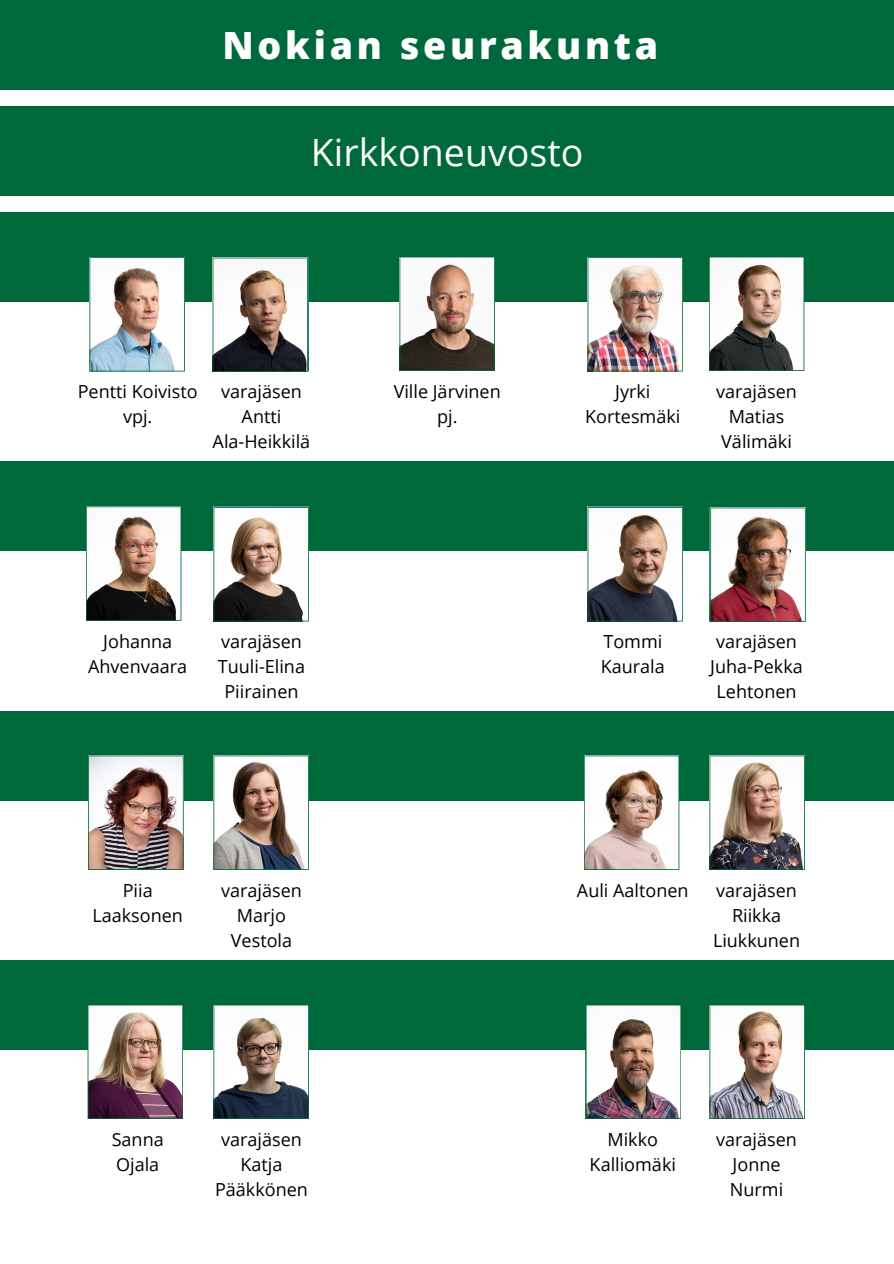
<style>
.page{position:relative;width:894px;height:1264px;background:#fff}
.page>*{position:absolute;margin:0;border:0;box-sizing:border-box;transform-origin:0 0}
.t1{font:800 37.5px "Open Sans";letter-spacing:.1em;color:#fff}
.t2{font:37.5px "Open Sans";color:#fff}
.t3{font:18px "Open Sans";color:#000}
</style>
<div class="page">
<div style="left:0;top:0;width:893px;height:89px;background:#00693c"></div>
<div style="left:0;top:212px;width:893px;height:90px;background:#00693c"></div>
<img style="left:587px;top:257px;width:95px;height:114px">
<div style="left:0;top:461px;width:893px;height:90px;background:#00693c"></div>
<svg style="left:86px;top:506px;width:95px;height:114px"></svg>
<div style="left:0;top:710px;width:893px;height:90px;background:#00693c"></div>
<svg style="left:583px;top:755px;width:96px;height:114px"></svg>
<div style="left:0;top:959px;width:893px;height:90px;background:#00693c"></div>
<img style="left:709px;top:755px;width:95px;height:114px">
<img style="left:88px;top:755px;width:96px;height:114px">
<img style="left:88px;top:1005px;width:95px;height:113px">
<svg style="left:709px;top:257px;width:95px;height:114px"></svg>
<svg style="left:213px;top:1005px;width:96px;height:113px"></svg>
<img style="left:213px;top:755px;width:96px;height:114px">
<img style="left:709px;top:1005px;width:95px;height:113px">
<div style="left:0;top:106px;width:893px;height:90px;background:#00693c"></div>
<img style="left:89px;top:257px;width:96px;height:114px">
<svg style="left:213px;top:506px;width:96px;height:115px"></svg>
<img style="left:585px;top:1005px;width:96px;height:113px">
<svg style="left:399px;top:257px;width:96px;height:114px"></svg>
<svg style="left:587px;top:506px;width:95px;height:115px"></svg>
<svg style="left:212px;top:257px;width:97px;height:115px"></svg>
<img style="left:709px;top:507px;width:96px;height:115px">
<p class="t1" style="left:222px;top:19px;width:437px">Nokian seurakunta</p>
<p class="t2" style="left:311px;top:125px;width:274px">Kirkkoneuvosto</p>
<p class="t3" style="left:78px;top:379px;width:121px">Pentti Koivisto</p>
<p class="t3" style="left:123px;top:404px;width:31px">vpj.</p>
<p class="t3" style="left:221px;top:379px;width:82px">varajäsen</p>
<p class="t3" style="left:241px;top:404px;width:41px">Antti</p>
<p class="t3" style="left:212px;top:429px;width:99px">Ala-Heikkilä</p>
<p class="t3" style="left:103px;top:629px;width:70px">Johanna</p>
<p class="t3" style="left:88px;top:653px;width:100px">Ahvenvaara</p>
<p class="t3" style="left:221px;top:629px;width:82px">varajäsen</p>
<p class="t3" style="left:218px;top:653px;width:89px">Tuuli-Elina</p>
<p class="t3" style="left:224px;top:678px;width:76px">Piirainen</p>
<p class="t3" style="left:123px;top:878px;width:31px">Piia</p>
<p class="t3" style="left:92px;top:902px;width:92px">Laaksonen</p>
<p class="t3" style="left:221px;top:878px;width:82px">varajäsen</p>
<p class="t3" style="left:237px;top:902px;width:51px">Marjo</p>
<p class="t3" style="left:231px;top:927px;width:63px">Vestola</p>
<p class="t3" style="left:112px;top:1127px;width:53px">Sanna</p>
<p class="t3" style="left:116px;top:1151px;width:45px">Ojala</p>
<p class="t3" style="left:221px;top:1127px;width:82px">varajäsen</p>
<p class="t3" style="left:240px;top:1151px;width:43px">Katja</p>
<p class="t3" style="left:215px;top:1176px;width:94px">Pääkkönen</p>
<p class="t3" style="left:393px;top:379px;width:109px">Ville Järvinen</p>
<p class="t3" style="left:437px;top:404px;width:22px">pj.</p>
<p class="t3" style="left:615px;top:379px;width:37px">Jyrki</p>
<p class="t3" style="left:585px;top:404px;width:97px">Kortesmäki</p>
<p class="t3" style="left:716px;top:379px;width:82px">varajäsen</p>
<p class="t3" style="left:728px;top:404px;width:57px">Matias</p>
<p class="t3" style="left:721px;top:429px;width:72px">Välimäki</p>
<p class="t3" style="left:603px;top:629px;width:60px">Tommi</p>
<p class="t3" style="left:600px;top:653px;width:66px">Kaurala</p>
<p class="t3" style="left:716px;top:629px;width:82px">varajäsen</p>
<p class="t3" style="left:710px;top:653px;width:94px">Juha-Pekka</p>
<p class="t3" style="left:716px;top:678px;width:81px">Lehtonen</p>
<p class="t3" style="left:576px;top:878px;width:113px">Auli Aaltonen</p>
<p class="t3" style="left:716px;top:878px;width:82px">varajäsen</p>
<p class="t3" style="left:731px;top:902px;width:51px">Riikka</p>
<p class="t3" style="left:712px;top:927px;width:89px">Liukkunen</p>
<p class="t3" style="left:607px;top:1127px;width:52px">Mikko</p>
<p class="t3" style="left:589px;top:1151px;width:88px">Kalliomäki</p>
<p class="t3" style="left:716px;top:1127px;width:82px">varajäsen</p>
<p class="t3" style="left:732px;top:1151px;width:49px">Jonne</p>
<p class="t3" style="left:729px;top:1176px;width:55px">Nurmi</p>
</div>
